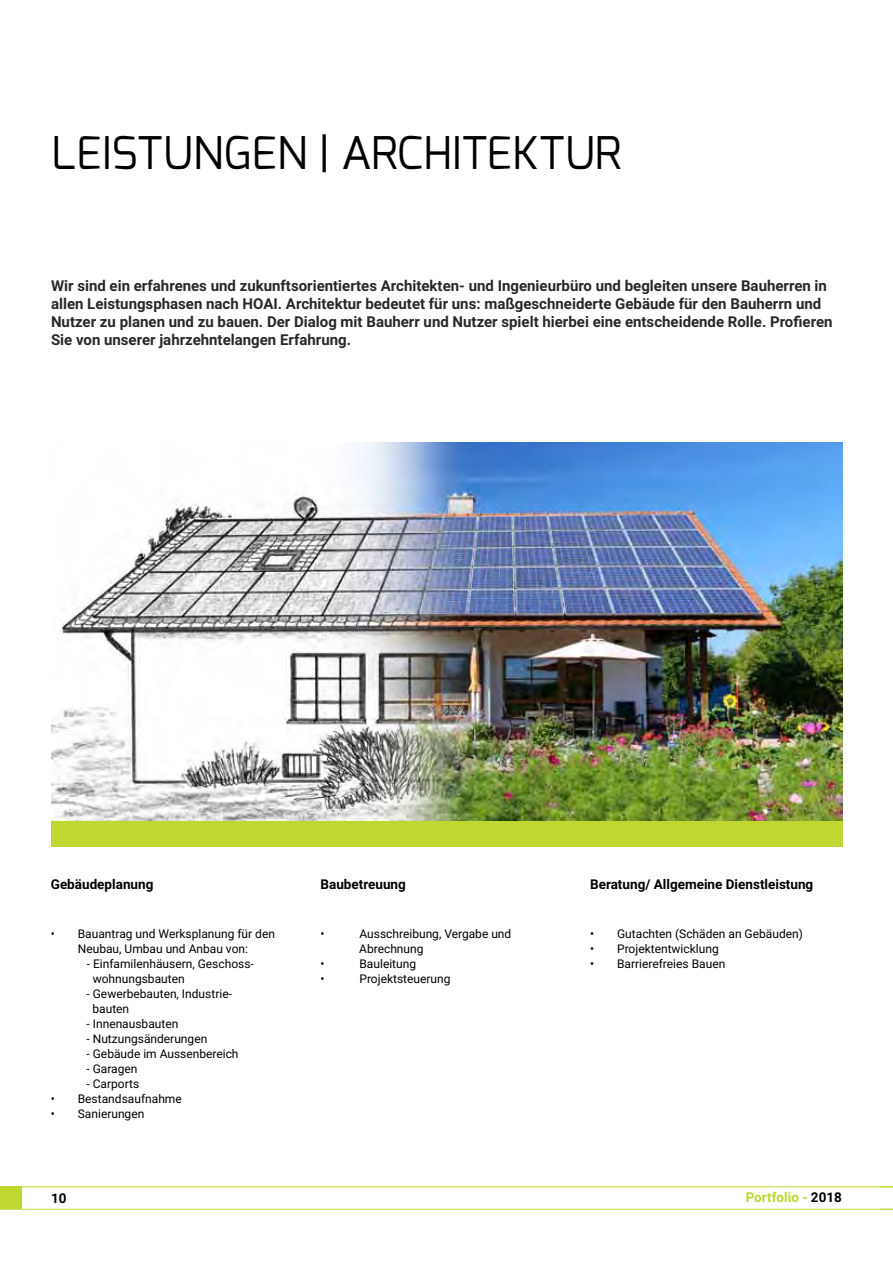
<style>
.page{position:relative;width:893px;height:1263px;background:#fff}
.page>*{position:absolute;margin:0;border:0;box-sizing:border-box;transform-origin:0 0}
.t1{font:45px "Exo";color:#000}
.t2{font:700 15px/18px "Roboto";color:#292829}
.t3{font:700 13.5px "Roboto";color:#000}
.t4{font:700 13.5px "Roboto";color:#bfd730}
.t5{font:12px/15px "Roboto";color:#000}
.s1{color:#000}
</style>
<div class="page">
<img style="left:51px;top:442px;width:791px;height:380px">
<div style="left:51px;top:822px;width:791px;height:25px;background:#bfd730"></div>
<hr style="left:0;top:1186px;width:893px;height:1px;background:#bfd730">
<hr style="left:0;top:1209px;width:893px;height:1px;background:#bfd730">
<div style="left:0;top:1186px;width:22px;height:23px;background:#bfd730"></div>
<svg style="left:880px;top:1186px;width:13px;height:2px"></svg>
<svg style="left:880px;top:1209px;width:13px;height:1px"></svg>
<h1 class="t1" style="left:51px;top:124px;width:49px">LEISTU</h1>
<h1 class="t1" style="left:193px;top:124px;width:430px">NGEN | ARCHITEKTUR</h1>
<p class="t2" style="left:51px;top:276px;width:783px">Wir sind ein erfahrenes und zukunftsorientiertes Architekten- und Ingenieurbüro und begleiten unsere Bauherren in allen Leistungsphasen nach HOAI. Architektur bedeutet für uns: maßgeschneiderte Gebäude für den Bauherrn und Nutzer zu planen und zu bauen. Der Dialog mit Bauherr und Nutzer spielt hierbei eine entscheidende Rolle. Profieren Sie von unserer jahrzehntelangen Erfahrung.</p>
<p class="t3" style="left:51px;top:875px;width:104px">Gebäudeplanung</p>
<p class="t3" style="left:321px;top:875px;width:87px">Baubetreuung</p>
<p class="t3" style="left:590px;top:875px;width:225px">Beratung/ Allgemeine Dienstleistung</p>
<p class="t5" style="left:51px;top:925px;width:226px;text-align:center">• Bauantrag und Werksplanung für den<br>Neubau, Umbau und Anbau von:</p>
<p class="t5" style="left:93px;top:955px;width:163px;text-indent:-6px">- Einfamilenhäusern, Geschoss&shy;wohnungsbauten</p>
<p class="t5" style="left:92px;top:985px;width:141px;text-indent:-6px">- Gewerbebauten, Industrie&shy;bauten</p>
<p class="t5" style="left:87px;top:1015px;width:93px">- Innenausbauten</p>
<p class="t5" style="left:87px;top:1030px;width:122px">- Nutzungsänderungen</p>
<p class="t5" style="left:87px;top:1045px;width:154px">- Gebäude im Aussenbereich</p>
<p class="t5" style="left:87px;top:1060px;width:52px">- Garagen</p>
<p class="t5" style="left:87px;top:1075px;width:54px">- Carports</p>
<p class="t5" style="left:51px;top:1090px;width:133px">• Bestandsaufnahme</p>
<p class="t5" style="left:51px;top:1105px;width:95px">• Sanierungen</p>
<p class="t5" style="left:321px;top:925px;width:6px">•</p>
<p class="t5" style="left:359px;top:925px;width:154px">Ausschreibung, Vergabe und<br>Abrechnung</p>
<p class="t5" style="left:321px;top:955px;width:6px">•</p>
<p class="t5" style="left:359px;top:955px;width:58px">Bauleitung</p>
<p class="t5" style="left:321px;top:970px;width:6px">•</p>
<p class="t5" style="left:359px;top:970px;width:93px">Projektsteuerung</p>
<p class="t5" style="left:590px;top:925px;width:214px">• Gutachten (Schäden an Gebäuden)</p>
<p class="t5" style="left:590px;top:940px;width:130px">• Projektentwicklung</p>
<p class="t5" style="left:590px;top:955px;width:137px">• Barrierefreies Bauen</p>
<p class="t3" style="left:51px;top:1189px;width:17px">10</p>
<p class="t4" style="left:746px;top:1188px;width:98px">Portfolio - <span class="s1">2018</span></p>
<p class="t4" style="left:746px;top:1191px;width:98px">Portfolio - <span class="s1">2018</span></p>
</div>
